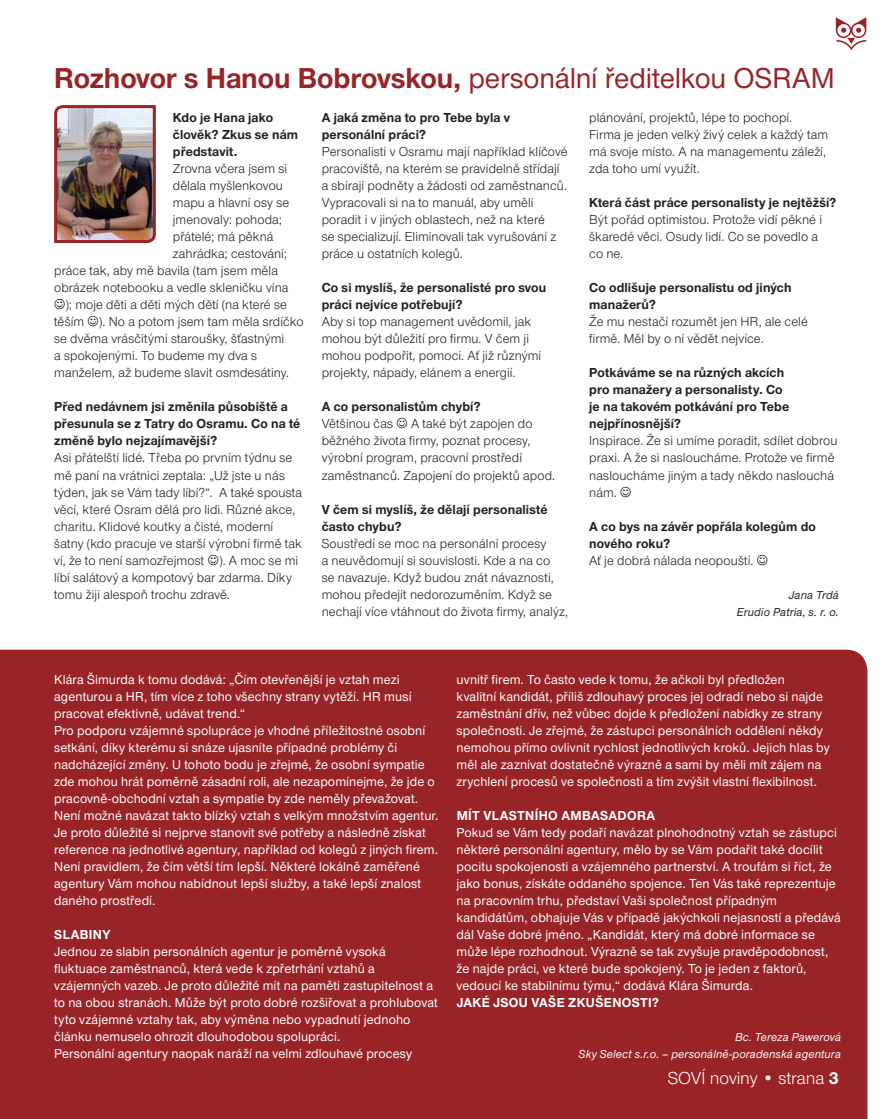
<style>
.page{position:relative;width:893px;height:1119px;background:#fff}
.page>*{position:absolute;margin:0;border:0;box-sizing:border-box;transform-origin:0 0}
.t1{font:700 29.85px "Nimbus Sans Novus TOT";color:#982427}
.t2{font:18px "Nimbus Sans Novus TOT";color:#fff}
.t3{font:500 13.5px/17px "Nimbus Sans Novus TOT";letter-spacing:.01em;color:#fff}
.t4{font:13.5px/17px "Nimbus Sans Novus TOT";letter-spacing:.01em;color:#231f20}
.t5{font:700 13.5px/17px "Nimbus Sans Novus TOT";letter-spacing:.01em;color:#231f20}
.t6{font:700 13.5px "Nimbus Sans Novus TOT";letter-spacing:.03em;color:#fff}
.t7{font:12px/17px "Nimbus Sans Novus TOT Med Ita";letter-spacing:.015em;color:#fff;text-align:right}
.t8{font:12px/17px "Nimbus Sans Novus TOT Med Ita";letter-spacing:.015em;color:#231f20;text-align:right}
.s1{font-weight:500}
.s2{font-weight:700}
</style>
<div class="page">
<div style="left:0;top:649px;width:867px;height:469px;background:#982427"></div>
<svg style="left:836px;top:17px;width:30px;height:33px"></svg>
<img style="left:54px;top:105px;width:102px;height:138px">
<h1 class="t1" style="left:54px;top:66px;width:782px">Rozhovor s Hanou Bobrovskou, <span class="s1">personální ředitelkou OSRAM</span></h1>
<p class="t4" style="left:589px;top:110px;width:240px">plánování, projektů, lépe to pochopí.<br>Firma je jeden velký živý celek a každý tam má svoje místo. A na managementu záleží, zda toho umí využít.</p>
<p class="t5" style="left:589px;top:195px;width:249px">Která část práce personalisty je nejtěžší?</p>
<p class="t4" style="left:589px;top:212px;width:234px">Být pořád optimistou. Protože vidí pěkné i škaredé věci. Osudy lidí. Co se povedlo a co ne.</p>
<p class="t5" style="left:589px;top:280px;width:204px">Co odlišuje personalistu od jiných manažerů?</p>
<p class="t4" style="left:589px;top:314px;width:220px">Že mu nestačí rozumět jen HR, ale celé firmě. Měl by o ní vědět nejvíce.</p>
<p class="t5" style="left:589px;top:365px;width:201px">Potkáváme se na různých akcích pro manažery a personalisty. Co je na takovém potkávání pro Tebe nejpřínosnější?</p>
<p class="t4" style="left:589px;top:433px;width:250px">Inspirace. Že si umíme poradit, sdílet dobrou praxi. A že si nasloucháme. Protože ve firmě nasloucháme jiným a tady někdo naslouchá nám.</p>
<p class="t5" style="left:589px;top:518px;width:228px">A co bys na závěr popřála kolegům do nového roku?</p>
<p class="t4" style="left:589px;top:552px;width:166px">Ať je dobrá nálada neopouští.</p>
<p class="t8" style="left:737px;top:587px;width:104px">Jana Trdá<br>Erudio Patria, s. r. o.</p>
<p class="t5" style="left:322px;top:110px;width:190px">A jaká změna to pro Tebe byla v personální práci?</p>
<p class="t4" style="left:322px;top:144px;width:247px">Personalisti v Osramu mají například klíčové pracoviště, na kterém se pravidelně střídají a sbírají podněty a žádosti od zaměstnanců.<br>Vypracovali si na to manuál, aby uměli poradit i v jiných oblastech, než na které<br>se specializují. Eliminovali tak vyrušování z práce u ostatních kolegů.</p>
<p class="t5" style="left:322px;top:280px;width:226px">Co si myslíš, že personalisté pro svou práci nejvíce potřebují?</p>
<p class="t4" style="left:322px;top:314px;width:221px">Aby si top management uvědomil, jak mohou být důležití pro firmu. V čem ji mohou podpořit, pomoci. Ať již různými projekty, nápady, elánem a energií.</p>
<p class="t5" style="left:322px;top:399px;width:160px">A co personalistům chybí?</p>
<p class="t4" style="left:322px;top:416px;width:73px">Většinou čas</p>
<p class="t5" style="left:173px;top:110px;width:127px">Kdo je Hana jako člověk? Zkus se nám představit.</p>
<p class="t4" style="left:173px;top:161px;width:116px">Zrovna včera jsem si</p>
<p class="t4" style="left:173px;top:178px;width:112px">dělala myšlenkovou</p>
<p class="t4" style="left:173px;top:195px;width:118px">mapu a hlavní osy se</p>
<p class="t4" style="left:173px;top:212px;width:111px">jmenovaly: pohoda;</p>
<p class="t4" style="left:173px;top:229px;width:102px">přátelé; má pěkná</p>
<p class="t4" style="left:173px;top:246px;width:116px">zahrádka; cestování;</p>
<p class="t4" style="left:54px;top:263px;width:225px">práce tak, aby mě bavila (tam jsem měla</p>
<p class="t4" style="left:54px;top:280px;width:236px">obrázek notebooku a vedle skleničku vína</p>
<p class="t4" style="left:65px;top:297px;width:223px">); moje děti a děti mých dětí (na které se</p>
<p class="t4" style="left:54px;top:314px;width:251px">těším ). No a potom jsem tam měla srdíčko</p>
<p class="t4" style="left:54px;top:331px;width:232px">se dvěma vrásčitými staroušky, šťastnými</p>
<p class="t4" style="left:54px;top:348px;width:204px">a spokojenými. To budeme my dva s</p>
<p class="t4" style="left:54px;top:365px;width:236px">manželem, až budeme slavit osmdesátiny.</p>
<p class="t5" style="left:54px;top:399px;width:248px">Před nedávnem jsi změnila působiště a přesunula se z Tatry do Osramu. Co na té změně bylo nejzajímavější?</p>
<p class="t4" style="left:54px;top:450px;width:250px">Asi přátelští lidé. Třeba po prvním týdnu se mě paní na vrátnici zeptala: „Už jste u nás týden, jak se Vám tady líbí?“. A také spousta věcí, které Osram dělá pro lidi. Různé akce, charitu. Klidové koutky a čisté, moderní šatny (kdo pracuje ve starší výrobní firmě tak ví, že to není samozřejmost ). A moc se mi líbí salátový a kompotový bar zdarma. Díky tomu žiji alespoň trochu zdravě.</p>
<p class="t4" style="left:322px;top:416px;width:235px;text-indent:89px">A také být zapojen do běžného života firmy, poznat procesy, výrobní program, pracovní prostředí zaměstnanců. Zapojení do projektů apod.</p>
<p class="t5" style="left:322px;top:501px;width:227px">V čem si myslíš, že dělají personalisté často chybu?</p>
<p class="t4" style="left:322px;top:535px;width:248px">Soustředí se moc na personální procesy<br>a neuvědomují si souvislosti. Kde a na co<br>se navazuje. Když budou znát návaznosti, mohou předejít nedorozuměním. Když se nechají více vtáhnout do života firmy, analýz,</p>
<p class="t3" style="left:54px;top:671px;width:386px">Klára Šimurda k tomu dodává: „Čím otevřenější je vztah mezi agenturou a HR, tím více z toho všechny strany vytěží. HR musí pracovat efektivně, udávat trend.“<br>Pro podporu vzájemné spolupráce je vhodné příležitostné osobní setkání, díky kterému si snáze ujasníte případné problémy či nadcházející změny. U tohoto bodu je zřejmé, že osobní sympatie zde mohou hrát poměrně zásadní roli, ale nezapomínejme, že jde o pracovně-obchodní vztah a sympatie by zde neměly převažovat.<br>Není možné navázat takto blízký vztah s velkým množstvím agentur.<br>Je proto důležité si nejprve stanovit své potřeby a následně získat reference na jednotlivé agentury, například od kolegů z jiných firem.<br>Není pravidlem, že čím větší tím lepší. Některé lokálně zaměřené agentury Vám mohou nabídnout lepší služby, a také lepší znalost daného prostředí.</p>
<p class="t6" style="left:54px;top:929px;width:58px">SLABINY</p>
<p class="t3" style="left:54px;top:944px;width:385px">Jednou ze slabin personálních agentur je poměrně vysoká fluktuace zaměstnanců, která vede k zpřetrhání vztahů a vzájemných vazeb. Je proto důležité mít na paměti zastupitelnost a to na obou stranách. Může být proto dobré rozšiřovat a prohlubovat tyto vzájemné vztahy tak, aby výměna nebo vypadnutí jednoho článku nemuselo ohrozit dlouhodobou spolupráci.<br>Personální agentury naopak naráží na velmi zdlouhavé procesy</p>
<p class="t3" style="left:457px;top:671px;width:375px">uvnitř firem. To často vede k tomu, že ačkoli byl předložen<br>kvalitní kandidát, příliš zdlouhavý proces jej odradí nebo si najde zaměstnání dřív, než vůbec dojde k předložení nabídky ze strany společnosti. Je zřejmé, že zástupci personálních oddělení někdy nemohou přímo ovlivnit rychlost jednotlivých kroků. Jejich hlas by měl ale zaznívat dostatečně výrazně a sami by měli mít zájem na zrychlení procesů ve společnosti a tím zvýšit vlastní flexibilnost.</p>
<p class="t6" style="left:457px;top:810px;width:200px">MÍT VLASTNÍHO AMBASADORA</p>
<p class="t3" style="left:457px;top:825px;width:386px">Pokud se Vám tedy podaří navázat plnohodnotný vztah se zástupci některé personální agentury, mělo by se Vám podařit také docílit pocitu spokojenosti a vzájemného partnerství. A troufám si říct, že jako bonus, získáte oddaného spojence. Ten Vás také reprezentuje na pracovním trhu, představí Vaši společnost případným kandidátům, obhajuje Vás v případě jakýchkoli nejasností a předává dál Vaše dobré jméno. „Kandidát, který má dobré informace se může lépe rozhodnout. Výrazně se tak zvyšuje pravděpodobnost, že najde práci, ve které bude spokojený. To je jeden z faktorů, vedoucí ke stabilnímu týmu,“ dodává Klára Šimurda.</p>
<p class="t6" style="left:457px;top:997px;width:204px">JAKÉ JSOU VAŠE ZKUŠENOSTI?</p>
<p class="t7" style="left:578px;top:1029px;width:264px">Bc. Tereza Pawerová<br>Sky Select s.r.o. – personálně-poradenská agentura</p>
<h2 class="t2" style="left:668px;top:1070px;width:173px">SOVÍ noviny • strana <span class="s2">3</span></h2>
</div>
